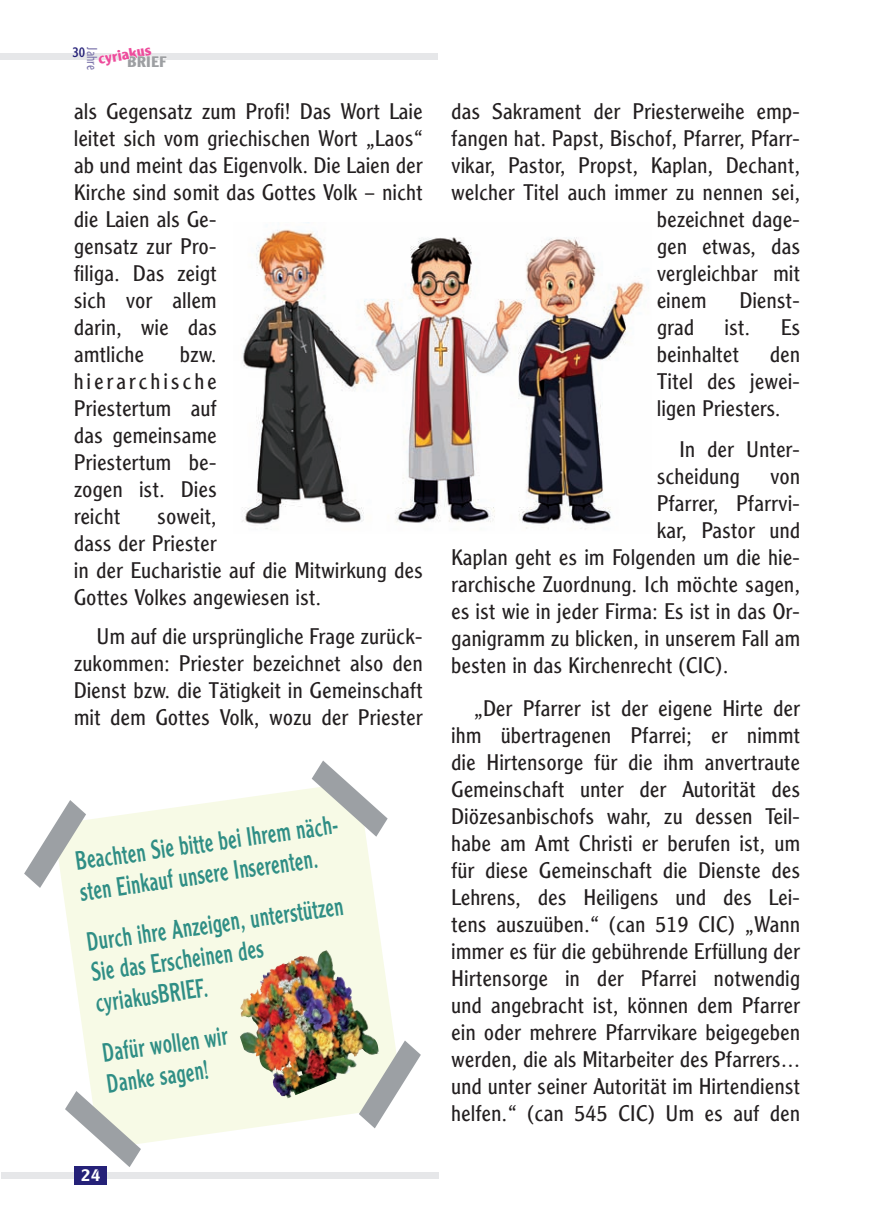
<style>
.page{position:relative;width:874px;height:1225px;background:#fff}
.page>*{position:absolute;margin:0;border:0;box-sizing:border-box;transform-origin:0 0}
.t1{font:25.8px/31px "AT Clearface Gothic";color:#2f8e85;scale:.76 1}
.t2{font:300 22px/27px "AT Clearface Gothic";color:#231f20;text-align:justify}
.t3{font:500 17.2px "AT Clearface Gothic";color:#fff}
.t4{font:700 15px "AT Clearface Gothic";color:#ed4c9c}
.t5{font:700 15px "AT Clearface Gothic";color:#9d9fa2}
.t6{font:300 14px "AT Clearface Gothic";color:#7b74ab;scale:.85 1}
.t7{font:14px "AT Clearface Gothic";color:#252178;scale:.85 1}
</style>
<div class="page">
<div style="left:0;top:54px;width:437px;height:6px;background:#e6e7e9"></div>
<svg style="left:98px;top:53px;width:69px;height:7px"></svg>
<div style="left:1px;top:1172px;width:437px;height:6px;background:#e6e7e9"></div>
<div style="left:75px;top:1166px;width:32px;height:18px;background:#252178"></div>
<img style="left:242px;top:229px;width:402px;height:300px">
<svg style="left:62px;top:788px;width:333px;height:356px;background:#ecead8"></svg>
<img style="left:251px;top:951px;width:72px;height:43px">
<svg style="left:65px;top:1091px;width:76px;height:76px"></svg>
<svg style="left:311px;top:760px;width:76px;height:76px"></svg>
<svg style="left:24px;top:800px;width:62px;height:88px"></svg>
<svg style="left:358px;top:1040px;width:62px;height:88px"></svg>
<p class="t7" style="left:72px;top:43px;width:17px">30</p>
<p class="t4" style="left:97px;top:49px;width:55px;rotate:-10deg">cyriakus</p>
<p class="t6" style="left:100px;top:47px;width:28px;rotate:90deg">Jahre</p>
<p class="t5" style="left:127px;top:52px;width:41px">BRIEF</p>
<p class="t2" style="left:74px;top:97px;width:350px;text-align:left">als Gegensatz zum Profi! Das Wort Laie leitet sich vom griechischen Wort „Laos“ ab und meint das Eigenvolk. Die Laien der<br>Kirche sind somit das Gottes Volk – nicht die Laien als Ge-<br>gensatz zur Pro-<br>filiga. Das zeigt<br>sich vor allem<br>darin, wie das<br>amtliche</p>
<p class="t2" style="left:74px;top:340px;width:144px;text-indent:106px">bzw. hierarchische Priestertum auf das gemeinsame Priestertum be&shy;zogen ist. Dies reicht</p>
<p class="t2" style="left:74px;top:502px;width:350px;text-align:left;text-indent:83px">soweit,<br>dass der Priester<br>in der Eucharistie auf die Mitwirkung des<br>Gottes Volkes angewiesen ist.</p>
<p class="t2" style="left:74px;top:622px;width:350px;text-indent:23px">Um auf die ursprüngliche Frage zurück&shy;zukommen: Priester bezeichnet also den Dienst bzw. die Tätigkeit in Gemeinschaft mit dem Gottes Volk, wozu der Priester</p>
<p class="t1" style="left:73px;top:845px;width:358px;rotate:-8deg">Beachten Sie bitte bei Ihrem näch&shy;sten Einkauf unsere Inserenten.</p>
<p class="t1" style="left:85px;top:925px;width:341px;rotate:-8deg">Durch ihre Anzeigen, unterstützen<br>Sie das Erscheinen des cyriakusBRIEF.</p>
<p class="t1" style="left:100px;top:1037px;width:168px;rotate:-8deg">Dafür wollen wir<br>Danke sagen!</p>
<p class="t3" style="left:81px;top:1164px;width:21px">24</p>
<p class="t2" style="left:451px;top:97px;width:350px">das Sakrament der Priesterweihe emp-</p>
<p class="t2" style="left:451px;top:124px;width:350px">fangen hat. Papst, Bischof, Pfarrer, Pfarr-</p>
<p class="t2" style="left:451px;top:151px;width:350px">vikar, Pastor, Propst, Kaplan, Dechant,</p>
<p class="t2" style="left:451px;top:178px;width:350px">welcher Titel auch immer zu nennen sei,</p>
<p class="t2" style="left:656px;top:205px;width:145px">bezeichnet dage-</p>
<p class="t2" style="left:656px;top:232px;width:145px">gen etwas, das</p>
<p class="t2" style="left:656px;top:259px;width:145px">vergleichbar mit</p>
<p class="t2" style="left:656px;top:286px;width:51px">einem</p>
<p class="t2" style="left:739px;top:286px;width:62px">Dienst-</p>
<p class="t2" style="left:656px;top:313px;width:39px">grad</p>
<p class="t2" style="left:724px;top:313px;width:27px">ist.</p>
<p class="t2" style="left:780px;top:313px;width:21px">Es</p>
<p class="t2" style="left:656px;top:340px;width:84px">beinhaltet</p>
<p class="t2" style="left:656px;top:340px;width:145px;text-indent:113px">den Titel des jewei&shy;ligen Priesters.</p>
<p class="t2" style="left:656px;top:435px;width:145px;text-indent:23px">In der Unter&shy;scheidung</p>
<p class="t2" style="left:769px;top:462px;width:31px">von</p>
<p class="t2" style="left:656px;top:489px;width:145px">Pfarrer, Pfarrvi-</p>
<p class="t2" style="left:656px;top:516px;width:145px">kar, Pastor und</p>
<p class="t2" style="left:451px;top:543px;width:350px">Kaplan geht es im Folgenden um die hie-</p>
<p class="t2" style="left:451px;top:570px;width:350px">rarchische Zuordnung. Ich möchte sagen,</p>
<p class="t2" style="left:451px;top:597px;width:350px">es ist wie in jeder Firma: Es ist in das Or-</p>
<p class="t2" style="left:451px;top:624px;width:350px">ganigramm zu blicken, in unserem Fall am</p>
<p class="t2" style="left:451px;top:651px;width:279px">besten in das Kirchenrecht (CIC).</p>
<p class="t2" style="left:451px;top:694px;width:350px;text-indent:23px">„Der Pfarrer ist der eigene Hirte der ihm übertragenen Pfarrei; er nimmt die Hirtensorge für die ihm anvertraute Gemeinschaft unter der Autorität des Diözesanbischofs wahr, zu dessen Teil&shy;habe am Amt Christi er berufen ist, um für diese Gemeinschaft die Dienste des Lehrens, des Heiligens und des Lei&shy;tens auszuüben.“ (can 519 CIC) „Wann immer es für die gebührende Erfüllung der Hirtensorge in der Pfarrei notwendig und angebracht ist, können dem Pfarrer ein oder mehrere Pfarrvikare beigegeben werden, die als Mitarbeiter des Pfarrers… und unter seiner Autorität im Hirtendienst helfen.“ (can 545 CIC) Um es auf den</p>
</div>
